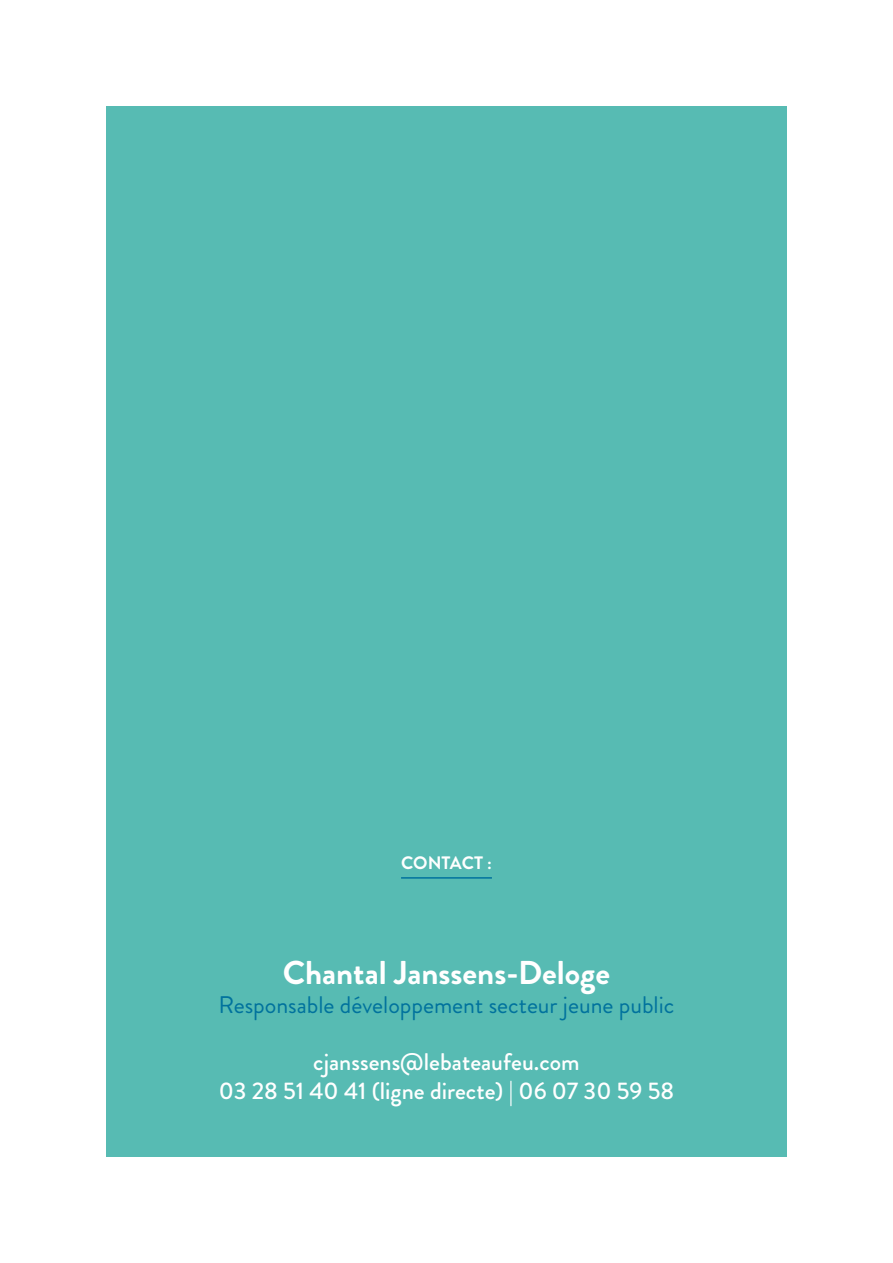
<style>
.page{position:relative;width:893px;height:1263px;background:#fff}
.page>*{position:absolute;margin:0;border:0;box-sizing:border-box;transform-origin:0 0}
.t1{font:700 33px "Brandon Grotesque";color:#fff}
.t2{font:500 24px/28.8px "Brandon Grotesque";color:#fff;text-align:center}
.t3{font:24px "Brandon Grotesque";color:#00729d}
.t4{font:700 18px "Brandon Grotesque";color:#fff}
</style>
<div class="page">
<div style="left:106px;top:106px;width:681px;height:1051px;background:#57bbb3"></div>
<hr style="left:401px;top:877px;width:91px;height:2px;background:#00729d">
<p class="t4" style="left:401px;top:850px;width:92px">CONTACT :</p>
<h1 class="t1" style="left:283px;top:949px;width:329px">Chantal Janssens-Deloge</h1>
<p class="t3" style="left:219px;top:988px;width:457px">Responsable développement secteur jeune public</p>
<p class="t2" style="left:219px;top:1048px;width:457px">cjanssens@lebateaufeu.com<br>03 28 51 40 41 (ligne directe) | 06 07 30 59 58</p>
</div>
